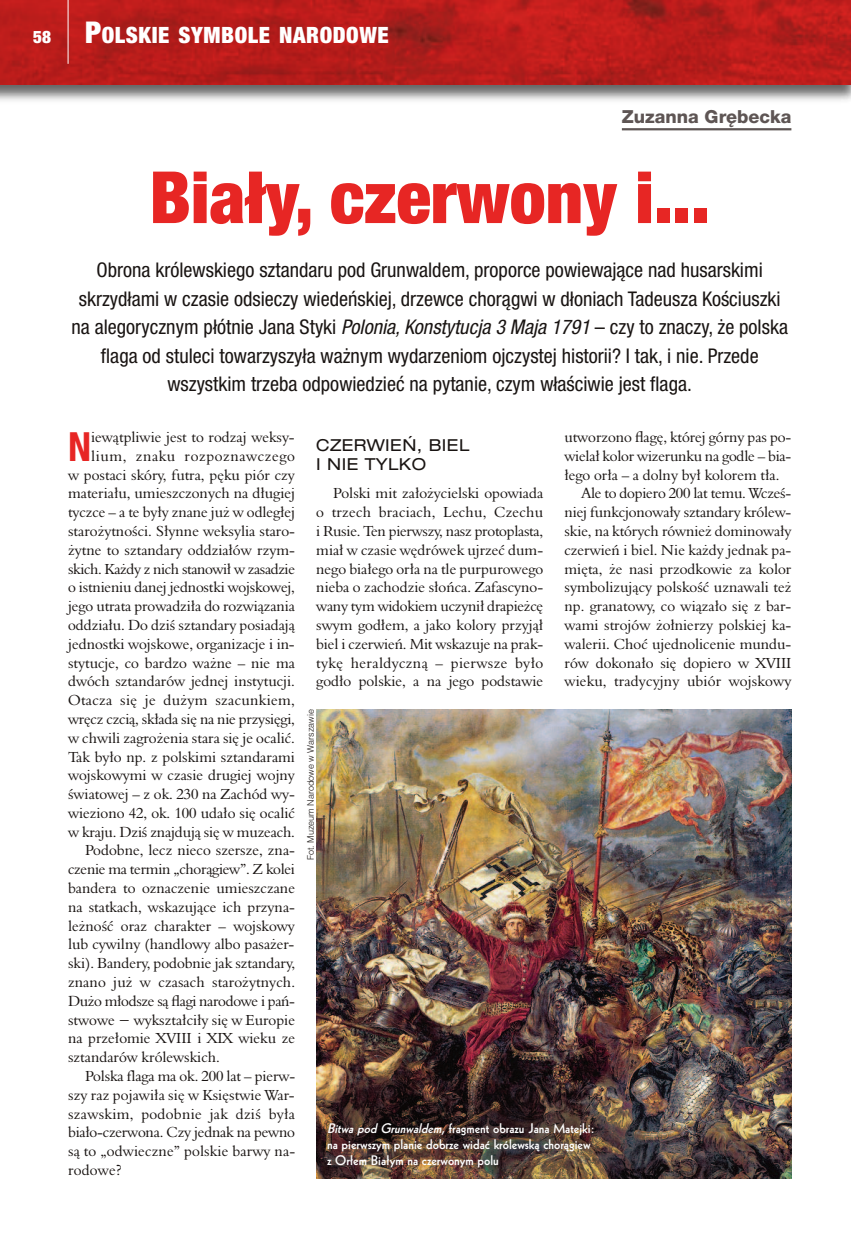
<style>
.page{position:relative;width:851px;height:1234px;background:#fff}
.page>*{position:absolute;margin:0;border:0;box-sizing:border-box;transform-origin:0 0}
.t1{font:900 condensed 72px "Helvetica Neue LT Com";color:#e72624}
.t2{font:700 condensed 40.2px "Helvetica Neue LT Com";color:#e72624}
.t3{font:900 condensed 22.5px "Helvetica Neue LT Com";letter-spacing:.025em;color:#fff}
.t4{font:condensed 20.25px/28.5px "Helvetica Neue LT Com";color:#191412;text-align:center}
.t5{font:800 18px "Helvetica Neue LT Com";color:#5e5554}
.t6{font:expanded 16.5px/18.8px "Helvetica Neue LT Com";letter-spacing:.025em;color:#191412}
.t7{font:15px/18.8px "Aldine 401 EU";color:#191412;text-align:justify}
.t8{font:15px "Aldine 401 EU";letter-spacing:-.025em;color:#191412}
.t9{font:15px "Aldine 401 EU";letter-spacing:.02em;color:#191412}
.t10{font:15px "Aldine 401 EU";letter-spacing:-.02em;color:#191412}
.t11{font:15px "Aldine 401 EU";letter-spacing:.04em;color:#191412}
.t12{font:700 13.5px/16.2px "Geometric 231 EU";color:#fff}
.t13{font:300 9px "Helvetica";color:#191412}
.s1{font-size:17.25px}
.s2{font-size:30px}
.s3{font-style:italic}
</style>
<div class="page">
<img style="left:0;top:0;width:850px;height:85px">
<hr style="left:68px;top:0;width:1px;height:64px;background:#fff">
<hr style="left:621px;top:128px;width:170px;height:2px;background:#5e5554">
<img style="left:316px;top:709px;width:475px;height:469px">
<h3 class="t3" style="left:33px;top:22px;width:357px"><span class="s1">58</span> <span class="s2">P</span>OLSKIE SYMBOLE NARODOWE</h3>
<p class="t5" style="left:621px;top:106px;width:171px">Zuzanna Grębecka</p>
<h1 class="t1" style="left:149px;top:154px;width:562px">Biały, czerwony i...</h1>
<p class="t4" style="left:71px;top:255px;width:718px">Obrona królewskiego sztandaru pod Grunwaldem, proporce powiewające nad husarskimi skrzydłami w czasie odsieczy wiedeńskiej, drzewce chorągwi w dłoniach Tadeusza Kościuszki na alegorycznym płótnie Jana Styki <span class="s3">Polonia, Konstytucja 3 Maja 1791</span> – czy to znaczy, że polska flaga od stuleci towarzyszyła ważnym wydarzeniom ojczystej historii? I tak, i nie. Przede wszystkim trzeba odpowiedzieć na pytanie, czym właściwie jest flaga.</p>
<h2 class="t2" style="left:68px;top:422px;width:25px">N</h2>
<p class="t7" style="left:91px;top:427px;width:205px">iewątpliwie jest to rodzaj weksy-</p>
<p class="t11" style="left:91px;top:446px;width:205px">lium, znaku rozpoznawczego</p>
<p class="t7" style="left:68px;top:465px;width:228px">w postaci skóry, futra, pęku piór czy</p>
<p class="t7" style="left:68px;top:484px;width:228px">materiału, umieszczonych na długiej</p>
<p class="t7" style="left:68px;top:503px;width:228px">tyczce – a te były znane już w odległej</p>
<p class="t7" style="left:68px;top:521px;width:228px">starożytności. Słynne weksylia staro-</p>
<p class="t7" style="left:68px;top:540px;width:228px">żytne to sztandary oddziałów rzym-</p>
<p class="t8" style="left:68px;top:559px;width:228px">skich. Każdy z nich stanowił w zasadzie</p>
<p class="t7" style="left:68px;top:578px;width:228px">o istnieniu danej jednostki wojskowej,</p>
<p class="t7" style="left:68px;top:596px;width:228px">jego utrata prowadziła do rozwiązania</p>
<p class="t7" style="left:68px;top:615px;width:228px">oddziału. Do dziś sztandary posiadają</p>
<p class="t7" style="left:68px;top:634px;width:228px">jednostki wojskowe, organizacje i in-</p>
<p class="t7" style="left:68px;top:653px;width:228px">stytucje, co bardzo ważne – nie ma</p>
<p class="t7" style="left:68px;top:671px;width:228px">dwóch sztandarów jednej instytucji.</p>
<p class="t9" style="left:68px;top:690px;width:228px">Otacza się je dużym szacunkiem,</p>
<p class="t7" style="left:68px;top:709px;width:228px">wręcz czcią, składa się na nie przysięgi,</p>
<p class="t7" style="left:68px;top:728px;width:228px">w chwili zagrożenia stara się je ocalić.</p>
<p class="t7" style="left:68px;top:747px;width:228px">Tak było np. z polskimi sztandarami</p>
<p class="t7" style="left:68px;top:765px;width:228px">wojskowymi w czasie drugiej wojny</p>
<p class="t7" style="left:68px;top:784px;width:228px">światowej – z ok. 230 na Zachód wy-</p>
<p class="t7" style="left:68px;top:803px;width:228px">wieziono 42, ok. 100 udało się ocalić</p>
<p class="t7" style="left:68px;top:822px;width:228px">w kraju. Dziś znajdują się w muzeach.</p>
<p class="t7" style="left:85px;top:840px;width:211px">Podobne, lecz nieco szersze, zna-</p>
<p class="t10" style="left:68px;top:859px;width:228px">czenie ma termin „chorągiew”. Z kolei</p>
<p class="t7" style="left:68px;top:878px;width:228px">bandera to oznaczenie umieszczane</p>
<p class="t7" style="left:68px;top:897px;width:228px">na statkach, wskazujące ich przyna-</p>
<p class="t7" style="left:68px;top:916px;width:228px">leżność oraz charakter – wojskowy</p>
<p class="t7" style="left:68px;top:934px;width:228px">lub cywilny (handlowy albo pasażer-</p>
<p class="t7" style="left:68px;top:953px;width:228px">ski). Bandery, podobnie jak sztandary,</p>
<p class="t7" style="left:68px;top:972px;width:228px">znano już w czasach starożytnych.</p>
<p class="t8" style="left:68px;top:991px;width:228px">Dużo młodsze są flagi narodowe i pań-</p>
<p class="t7" style="left:68px;top:1009px;width:228px">stwowe − wykształciły się w Europie</p>
<p class="t7" style="left:68px;top:1028px;width:228px">na przełomie XVIII i XIX wieku ze</p>
<p class="t7" style="left:68px;top:1047px;width:153px">sztandarów królewskich.</p>
<p class="t7" style="left:85px;top:1066px;width:211px">Polska flaga ma ok. 200 lat – pierw-</p>
<p class="t7" style="left:68px;top:1085px;width:228px">szy raz pojawiła się w Księstwie War-</p>
<p class="t9" style="left:68px;top:1103px;width:228px">szawskim, podobnie jak dziś była</p>
<p class="t7" style="left:68px;top:1122px;width:228px">biało-czerwona. Czy jednak na pewno</p>
<p class="t7" style="left:68px;top:1141px;width:228px">są to „odwieczne” polskie barwy na-</p>
<p class="t7" style="left:68px;top:1160px;width:55px">rodowe?</p>
<p class="t6" style="left:316px;top:435px;width:155px">CZERWIEŃ, BIEL<br>I NIE TYLKO</p>
<p class="t7" style="left:316px;top:484px;width:228px;text-indent:17px">Polski mit założycielski opowiada o trzech braciach, Lechu, Czechu i Rusie. Ten pierwszy, nasz protoplasta, miał w czasie wędrówek ujrzeć dum&shy;nego białego orła na tle purpurowego nieba o zachodzie słońca. Zafascyno&shy;wany tym widokiem uczynił drapieżcę swym godłem, a jako kolory przyjął biel i czerwień. Mit wskazuje na prak&shy;tykę heraldyczną – pierwsze było godło polskie, a na jego podstawie</p>
<p class="t13" style="left:303px;top:860px;width:153px;rotate:-90deg">Fot. Muzeum Narodowe w Warszawie</p>
<p class="t7" style="left:564px;top:427px;width:228px">utworzono flagę, której górny pas po-</p>
<p class="t7" style="left:564px;top:446px;width:228px">wielał kolor wizerunku na godle – bia-</p>
<p class="t7" style="left:564px;top:465px;width:216px">łego orła – a dolny był kolorem tła.</p>
<p class="t7" style="left:581px;top:484px;width:211px">Ale to dopiero 200 lat temu. Wcześ-</p>
<p class="t7" style="left:564px;top:503px;width:228px">niej funkcjonowały sztandary królew-</p>
<p class="t7" style="left:564px;top:521px;width:228px">skie, na których również dominowały</p>
<p class="t7" style="left:564px;top:540px;width:228px">czerwień i biel. Nie każdy jednak pa-</p>
<p class="t7" style="left:564px;top:559px;width:228px">mięta, że nasi przodkowie za kolor</p>
<p class="t7" style="left:564px;top:578px;width:228px">symbolizujący polskość uznawali też</p>
<p class="t7" style="left:564px;top:596px;width:228px">np. granatowy, co wiązało się z bar-</p>
<p class="t7" style="left:564px;top:615px;width:228px">wami strojów żołnierzy polskiej ka-</p>
<p class="t7" style="left:564px;top:634px;width:228px">walerii. Choć ujednolicenie mundu-</p>
<p class="t7" style="left:564px;top:653px;width:228px">rów dokonało się dopiero w XVIII</p>
<p class="t7" style="left:564px;top:671px;width:228px">wieku, tradycyjny ubiór wojskowy</p>
<p class="t12" style="left:327px;top:1119px;width:269px"><span class="s3">BitwapodGrunwaldem</span>, fragment obrazu Jana Matejki: na pierwszym planie dobrze widać królewską chorągiew z Orłem Białym na czerwonym polu</p>
</div>
